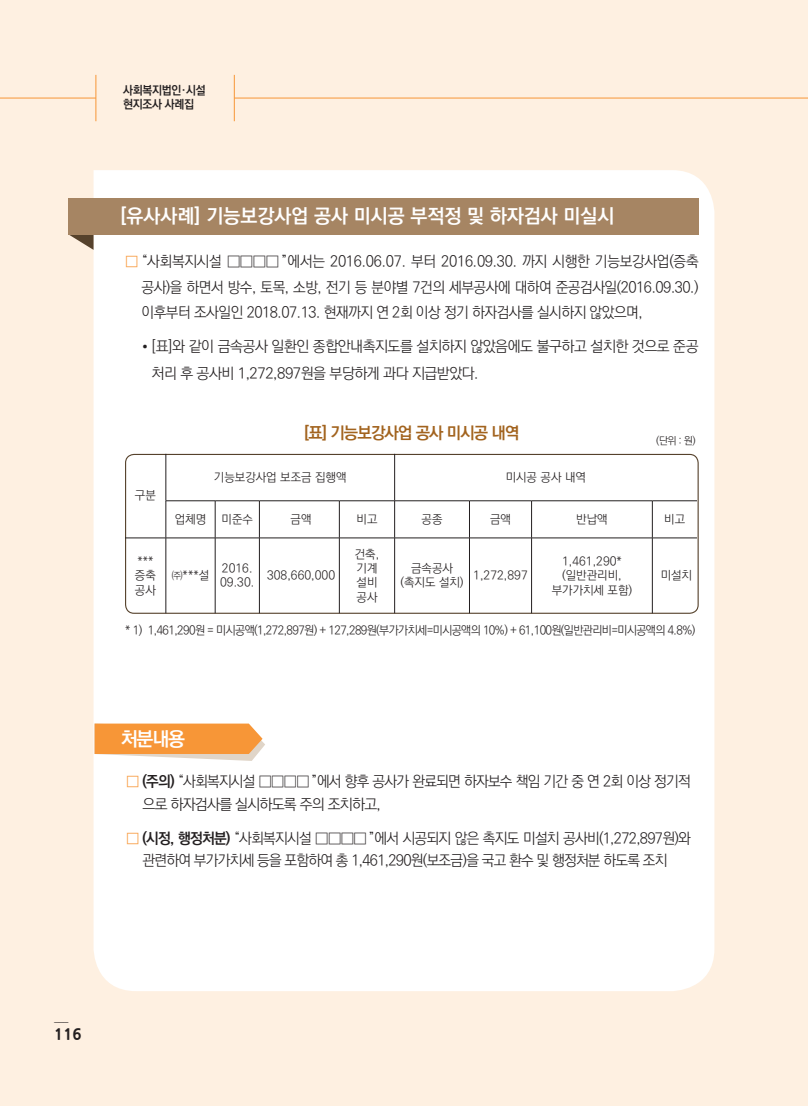
<style>
.page{position:relative;width:808px;height:1106px;background:#fef0e1}
.page>*{position:absolute;margin:0;border:0;box-sizing:border-box;transform-origin:0 0}
.t1{font:700 19.5px "Ko Pub Dotum";color:#fff}
.t2{font:700 16.5px "Ko Pub Dotum";letter-spacing:-.05em;color:#a2631e}
.t3{font:300 15px/22.5px "Ko Pub Dotum";letter-spacing:-.035em;color:#231f20}
.t4{font:700 15px "Nanum Gothic OTF Extra";color:#231f20}
.t5{font:300 12px/14.4px "Ko Pub Dotum";color:#231f20;text-align:center}
.t6{font:300 12px "Ko Pub Dotum";letter-spacing:-.05em;color:#231f20}
.t7{font:700 12px/14.4px "Ko Pub Dotum";letter-spacing:-.025em;color:#231f20;scale:.95 1}
.t8{font:300 10.5px "Ko Pub Dotum";color:#231f20}
.s1{font-weight:500;color:#f79637}
.s2{font-family:"Korean SWGI4 R";font-weight:400}
.s3{font-weight:700}
</style>
<div class="page">
<div style="left:94px;top:170px;width:620px;height:821px;background:#fff"></div>
<svg style="left:95px;top:723px;width:170px;height:38px;background:#f5ab61"></svg>
<svg style="left:68px;top:234px;width:26px;height:16px"></svg>
<div style="left:68px;top:198px;width:631px;height:36px;background:#a68563"></div>
<div style="left:125px;top:454px;width:574px;height:160px;border:1px solid #56422c;border-radius:9px"></div>
<hr style="left:166px;top:454px;width:1px;height:46px;background:#231f20">
<hr style="left:339px;top:500px;width:56px;height:1px;background:#231f20">
<hr style="left:394px;top:454px;width:1px;height:46px;background:#231f20">
<hr style="left:166px;top:500px;width:49px;height:1px;background:#231f20">
<hr style="left:166px;top:501px;width:1px;height:36px;background:#231f20">
<hr style="left:215px;top:500px;width:44px;height:1px;background:#231f20">
<hr style="left:215px;top:501px;width:1px;height:36px;background:#231f20">
<hr style="left:259px;top:500px;width:80px;height:1px;background:#231f20">
<hr style="left:259px;top:501px;width:1px;height:36px;background:#231f20">
<hr style="left:339px;top:501px;width:1px;height:36px;background:#231f20">
<hr style="left:395px;top:500px;width:74px;height:1px;background:#231f20">
<hr style="left:394px;top:501px;width:1px;height:36px;background:#231f20">
<hr style="left:469px;top:500px;width:62px;height:1px;background:#231f20">
<hr style="left:469px;top:501px;width:1px;height:36px;background:#231f20">
<hr style="left:531px;top:500px;width:121px;height:1px;background:#231f20">
<hr style="left:531px;top:501px;width:1px;height:36px;background:#231f20">
<hr style="left:652px;top:500px;width:45px;height:1px;background:#231f20">
<hr style="left:652px;top:501px;width:1px;height:36px;background:#231f20">
<hr style="left:125px;top:537px;width:41px;height:1px;background:#231f20">
<hr style="left:166px;top:537px;width:49px;height:1px;background:#231f20">
<hr style="left:166px;top:538px;width:1px;height:75px;background:#231f20">
<hr style="left:215px;top:537px;width:44px;height:1px;background:#231f20">
<hr style="left:215px;top:538px;width:1px;height:75px;background:#231f20">
<hr style="left:259px;top:537px;width:80px;height:1px;background:#231f20">
<hr style="left:259px;top:538px;width:1px;height:75px;background:#231f20">
<hr style="left:339px;top:537px;width:56px;height:1px;background:#231f20">
<hr style="left:339px;top:538px;width:1px;height:75px;background:#231f20">
<hr style="left:395px;top:537px;width:74px;height:1px;background:#231f20">
<hr style="left:394px;top:538px;width:1px;height:75px;background:#231f20">
<hr style="left:469px;top:537px;width:62px;height:1px;background:#231f20">
<hr style="left:469px;top:538px;width:1px;height:75px;background:#231f20">
<hr style="left:531px;top:537px;width:121px;height:1px;background:#231f20">
<hr style="left:531px;top:538px;width:1px;height:75px;background:#231f20">
<hr style="left:652px;top:537px;width:45px;height:1px;background:#231f20">
<hr style="left:652px;top:538px;width:1px;height:75px;background:#231f20">
<hr style="left:234px;top:98px;width:574px;height:1px;background:#f79637">
<hr style="left:0;top:98px;width:96px;height:1px;background:#f79637">
<hr style="left:234px;top:75px;width:1px;height:46px;background:#f79637">
<hr style="left:96px;top:75px;width:1px;height:46px;background:#f79637">
<p class="t7" style="left:123px;top:83px;width:88px">사회복지법인·시설 현지조사 사례집</p>
<p class="t1" style="left:121px;top:206px;width:495px">[유사사례] 기능보강사업 공사 미시공 부적정 및 하자검사 미실시</p>
<p class="t3" style="left:141px;top:249px;width:559px;line-height:25.5px;text-align:justify;text-indent:-16px"><span class="s1">□</span> “사회복지시설 □□□□ ”에서는 2016.06.07. 부터 2016.09.30. 까지 시행한 기능보강사업(증축 공사)을 하면서 방수, 토목, 소방, 전기 등 분야별 7건의 세부공사에 대하여 준공검사일(2016.09.30.) 이후부터 조사일인 2018.07.13. 현재까지 연 2회 이상 정기 하자검사를 실시하지 않았으며,</p>
<p class="t3" style="left:152px;top:334px;width:549px;line-height:27px;text-indent:-14px"><span class="s2">•</span>[표]와 같이 금속공사 일환인 종합안내촉지도를 설치하지 않았음에도 불구하고 설치한 것으로 준공 처리 후 공사비 1,272,897원을 부당하게 과다 지급받았다.</p>
<p class="t5" style="left:135px;top:489px;width:22px">구분</p>
<p class="t2" style="left:304px;top:424px;width:217px">[표] 기능보강사업 공사 미시공 내역</p>
<p class="t5" style="left:214px;top:470px;width:134px">기능보강사업 보조금 집행액</p>
<p class="t5" style="left:506px;top:470px;width:82px">미시공 공사 내역</p>
<p class="t8" style="left:656px;top:435px;width:41px">(단위 : 원)</p>
<p class="t5" style="left:175px;top:512px;width:33px">업체명</p>
<p class="t5" style="left:222px;top:512px;width:33px">미준수</p>
<p class="t5" style="left:291px;top:512px;width:22px">금액</p>
<p class="t5" style="left:356px;top:512px;width:22px">비고</p>
<p class="t5" style="left:422px;top:512px;width:22px">공종</p>
<p class="t5" style="left:490px;top:512px;width:22px">금액</p>
<p class="t5" style="left:576px;top:512px;width:33px">반납액</p>
<p class="t5" style="left:664px;top:512px;width:22px">비고</p>
<p class="t5" style="left:355px;top:547px;width:26px">건축,</p>
<p class="t5" style="left:356px;top:561px;width:22px">기계</p>
<p class="t5" style="left:356px;top:576px;width:22px">설비</p>
<p class="t5" style="left:356px;top:590px;width:22px">공사</p>
<p class="t5" style="left:562px;top:554px;width:61px">1,461,290*</p>
<p class="t5" style="left:552px;top:569px;width:82px">(일반관리비, 부가가치세 포함)</p>
<p class="t5" style="left:661px;top:569px;width:33px">미설치</p>
<p class="t6" style="left:125px;top:624px;width:572px">* 1) 1,461,290원 = 미시공액(1,272,897원) + 127,289원(부가가치세=미시공액의 10%) + 61,100원(일반관리비=미시공액의 4.8%)</p>
<p class="t5" style="left:137px;top:554px;width:18px">***</p>
<p class="t5" style="left:135px;top:569px;width:22px">증축</p>
<p class="t5" style="left:135px;top:583px;width:22px">공사</p>
<p class="t5" style="left:411px;top:561px;width:43px">금속공사</p>
<p class="t5" style="left:400px;top:576px;width:65px">(촉지도 설치)</p>
<p class="t5" style="left:222px;top:561px;width:32px">2016.</p>
<p class="t5" style="left:220px;top:576px;width:36px">09.30.</p>
<p class="t5" style="left:172px;top:569px;width:39px">㈜***설</p>
<p class="t5" style="left:267px;top:569px;width:70px">308,660,000</p>
<p class="t5" style="left:473px;top:569px;width:56px">1,272,897</p>
<p class="t1" style="left:121px;top:729px;width:66px">처분내용</p>
<p class="t3" style="left:143px;top:771px;width:550px;text-indent:-16px"><span class="s1">□</span> <span class="s3">(주의)</span> “사회복지시설 □□□□ ”에서 향후 공사가 완료되면 하자보수 책임 기간 중 연 2회 이상 정기적 으로 하자검사를 실시하도록 주의 조치하고,</p>
<p class="t3" style="left:126px;top:827px;width:566px;text-align:center"><span class="s1">□</span> <span class="s3">(시정, 행정처분)</span> “사회복지시설 □□□□ ”에서 시공되지 않은 촉지도 미설치 공사비(1,272,897원)와 관련하여 부가가치세 등을 포함하여 총 1,461,290원(보조금)을 국고 환수 및 행정처분 하도록 조치</p>
<p class="t8" style="left:54px;top:1012px;width:16px">___</p>
<p class="t4" style="left:54px;top:1024px;width:29px">116</p>
</div>
